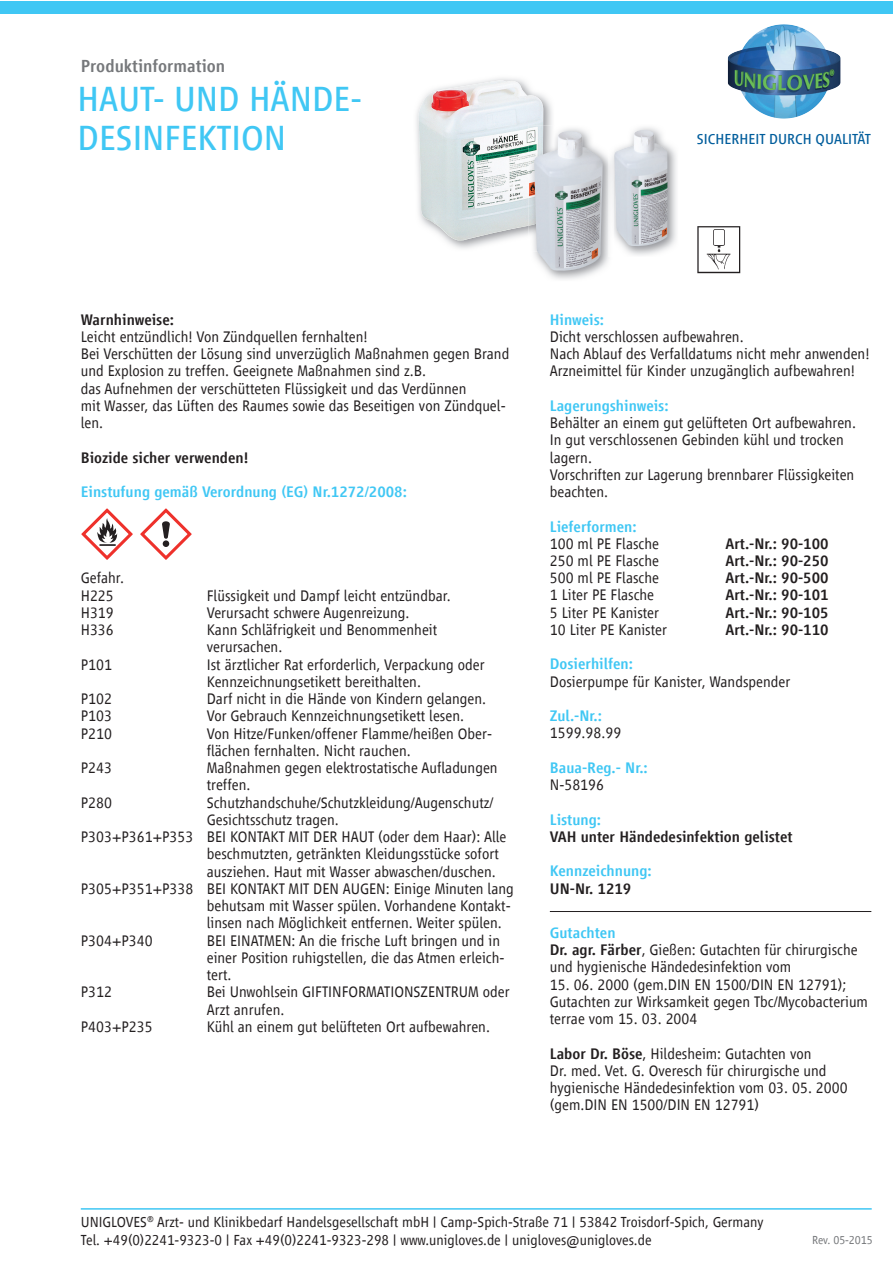
<style>
.page{position:relative;width:893px;height:1263px;background:#fff}
.page>*{position:absolute;margin:0;border:0;box-sizing:border-box;transform-origin:0 0}
.t1{font:36px/39px "Vialog LT Com";color:#40c7f4}
.t2{font:500 18px "Vialog LT Com";color:#76787b}
.t3{font:300 15.75px/17.2px "Vialog LT Com";color:#231f20}
.t4{font:500 15.75px "Vialog LT Com";color:#231f20}
.t5{font:500 15.75px "Vialog LT Com";color:#40c7f4}
.t6{font:300 15px/18px "Vialog LT Com";color:#231f20}
.t7{font:15px "Vialog LT Com";color:#005d9c}
.t8{font:300 12px "Vialog LT Com";letter-spacing:-.01em;color:#76787b}
.s1{font-weight:500;color:#40c7f4}
.s2{font-weight:500}
</style>
<div class="page">
<svg style="left:140px;top:508px;width:52px;height:52px"></svg>
<svg style="left:81px;top:508px;width:52px;height:52px"></svg>
<img style="left:754px;top:24px;width:29px;height:11px">
<div style="left:0;top:1px;width:893px;height:12px;background:#40c7f4"></div>
<hr style="left:81px;top:1208px;width:791px;height:1px;background:#40c7f4">
<hr style="left:550px;top:911px;width:321px;height:1px;background:#231f20">
<img style="left:416px;top:78px;width:136px;height:171px">
<img style="left:419px;top:80px;width:124px;height:161px">
<img style="left:546px;top:128px;width:63px;height:152px">
<img style="left:528px;top:125px;width:26px;height:124px">
<img style="left:528px;top:125px;width:15px;height:101px">
<img style="left:534px;top:131px;width:69px;height:140px">
<img style="left:697px;top:226px;width:44px;height:48px">
<img style="left:613px;top:127px;width:63px;height:128px">
<img style="left:608px;top:128px;width:5px;height:129px">
<img style="left:614px;top:130px;width:53px;height:116px">
<p class="t2" style="left:81px;top:56px;width:146px">Produktinformation</p>
<h1 class="t1" style="left:78px;top:79px;width:286px">HAUT- UND HÄNDE-<br>DESINFEKTION</h1>
<p class="t7" style="left:697px;top:131px;width:176px">SICHERHEIT DURCH QUALITÄT</p>
<p class="t4" style="left:81px;top:311px;width:95px">Warnhinweise:</p>
<p class="t3" style="left:81px;top:328px;width:430px">Leicht entzündlich! Von Zündquellen fernhalten!<br>Bei Verschütten der Lösung sind unverzüglich Maßnahmen gegen Brand und Explosion zu treffen. Geeignete Maßnahmen sind z.B.<br>das Aufnehmen der verschütteten Flüssigkeit und das Verdünnen<br>mit Wasser, das Lüften des Raumes sowie das Beseitigen von Zündquel&shy;len.</p>
<p class="t4" style="left:81px;top:449px;width:169px">Biozide sicher verwenden!</p>
<p class="t5" style="left:81px;top:483px;width:328px">Einstufung gemäß Verordnung (EG) Nr.1272/2008:</p>
<p class="t3" style="left:81px;top:570px;width:45px">Gefahr.<br>H225</p>
<p class="t3" style="left:207px;top:587px;width:246px">Flüssigkeit und Dampf leicht entzündbar.</p>
<p class="t3" style="left:81px;top:604px;width:35px">H319</p>
<p class="t3" style="left:207px;top:604px;width:204px">Verursacht schwere Augenreizung.</p>
<p class="t3" style="left:81px;top:621px;width:35px">H336</p>
<p class="t3" style="left:207px;top:621px;width:232px">Kann Schläfrigkeit und Benommenheit verursachen.</p>
<p class="t3" style="left:81px;top:656px;width:33px">P101</p>
<p class="t3" style="left:207px;top:656px;width:279px">Ist ärztlicher Rat erforderlich, Verpackung oder<br>Kennzeichnungsetikett bereithalten.</p>
<p class="t3" style="left:81px;top:690px;width:33px">P102</p>
<p class="t3" style="left:207px;top:690px;width:281px">Darf nicht in die Hände von Kindern gelangen.</p>
<p class="t3" style="left:81px;top:707px;width:33px">P103</p>
<p class="t3" style="left:207px;top:707px;width:259px">Vor Gebrauch Kennzeichnungsetikett lesen.</p>
<p class="t3" style="left:81px;top:725px;width:33px">P210</p>
<p class="t3" style="left:207px;top:725px;width:287px">Von Hitze/Funken/offener Flamme/heißen Ober&shy;flächen fernhalten. Nicht rauchen.</p>
<p class="t3" style="left:81px;top:759px;width:33px">P243</p>
<p class="t3" style="left:207px;top:759px;width:292px">Maßnahmen gegen elektrostatische Aufladungen treffen.</p>
<p class="t3" style="left:81px;top:794px;width:33px">P280</p>
<p class="t3" style="left:207px;top:794px;width:288px">Schutzhandschuhe/Schutzkleidung/Augenschutz/</p>
<p class="t3" style="left:207px;top:811px;width:134px">Gesichtsschutz tragen.</p>
<p class="t3" style="left:81px;top:828px;width:427px">P303+P361+P353 BEI KONTAKT MIT DER HAUT (oder dem Haar): Alle</p>
<p class="t3" style="left:207px;top:845px;width:293px">beschmutzten, getränkten Kleidungsstücke sofort</p>
<p class="t3" style="left:207px;top:863px;width:290px">ausziehen. Haut mit Wasser abwaschen/duschen.</p>
<p class="t3" style="left:81px;top:880px;width:435px">P305+P351+P338 BEI KONTAKT MIT DEN AUGEN: Einige Minuten lang</p>
<p class="t3" style="left:207px;top:897px;width:305px">behutsam mit Wasser spülen. Vorhandene Kontakt-</p>
<p class="t3" style="left:207px;top:914px;width:296px">linsen nach Möglichkeit entfernen. Weiter spülen.</p>
<p class="t3" style="left:81px;top:932px;width:73px">P304+P340</p>
<p class="t3" style="left:207px;top:932px;width:299px">BEI EINATMEN: An die frische Luft bringen und in einer Position ruhigstellen, die das Atmen erleich&shy;tert.</p>
<p class="t3" style="left:81px;top:983px;width:33px">P312</p>
<p class="t3" style="left:207px;top:983px;width:304px">Bei Unwohlsein GIFTINFORMATIONSZENTRUM oder<br>Arzt anrufen.</p>
<p class="t3" style="left:81px;top:1018px;width:73px">P403+P235</p>
<p class="t3" style="left:207px;top:1018px;width:285px">Kühl an einem gut belüfteten Ort aufbewahren.</p>
<p class="t5" style="left:550px;top:311px;width:56px">Hinweis:</p>
<p class="t3" style="left:550px;top:328px;width:321px">Dicht verschlossen aufbewahren.<br>Nach Ablauf des Verfalldatums nicht mehr anwenden!<br>Arzneimittel für Kinder unzugänglich aufbewahren!</p>
<p class="t5" style="left:550px;top:397px;width:120px">Lagerungshinweis:</p>
<p class="t3" style="left:550px;top:414px;width:308px">Behälter an einem gut gelüfteten Ort aufbewahren.<br>In gut verschlossenen Gebinden kühl und trocken lagern.<br>Vorschriften zur Lagerung brennbarer Flüssigkeiten beachten.</p>
<p class="t5" style="left:550px;top:517px;width:88px">Lieferformen:</p>
<p class="t3" style="left:550px;top:535px;width:111px">100 ml PE Flasche</p>
<p class="t4" style="left:725px;top:535px;width:105px">Art.-Nr.: 90-100</p>
<p class="t3" style="left:550px;top:552px;width:111px">250 ml PE Flasche</p>
<p class="t4" style="left:725px;top:552px;width:105px">Art.-Nr.: 90-250</p>
<p class="t3" style="left:550px;top:569px;width:111px">500 ml PE Flasche</p>
<p class="t4" style="left:725px;top:569px;width:105px">Art.-Nr.: 90-500</p>
<p class="t3" style="left:550px;top:587px;width:106px">1 Liter PE Flasche</p>
<p class="t4" style="left:725px;top:586px;width:105px">Art.-Nr.: 90-101</p>
<p class="t3" style="left:550px;top:604px;width:111px">5 Liter PE Kanister</p>
<p class="t4" style="left:725px;top:604px;width:105px">Art.-Nr.: 90-105</p>
<p class="t3" style="left:550px;top:621px;width:119px">10 Liter PE Kanister</p>
<p class="t4" style="left:725px;top:621px;width:105px">Art.-Nr.: 90-110</p>
<p class="t5" style="left:550px;top:655px;width:85px">Dosierhilfen:</p>
<p class="t3" style="left:550px;top:673px;width:242px">Dosierpumpe für Kanister, Wandspender</p>
<p class="t5" style="left:550px;top:707px;width:54px">Zul.-Nr.:</p>
<p class="t3" style="left:550px;top:725px;width:73px">1599.98.99</p>
<p class="t5" style="left:550px;top:759px;width:99px">Baua-Reg.- Nr.:</p>
<p class="t3" style="left:550px;top:776px;width:56px">N-58196</p>
<p class="t5" style="left:550px;top:811px;width:53px">Listung:</p>
<p class="t4" style="left:550px;top:828px;width:244px">VAH unter Händedesinfektion gelistet</p>
<p class="t5" style="left:550px;top:862px;width:103px">Kennzeichnung:</p>
<p class="t4" style="left:550px;top:880px;width:83px">UN-Nr. 1219</p>
<p class="t3" style="left:550px;top:924px;width:309px"><span class="s1">Gutachten<br></span><span class="s2">Dr. agr. Färber</span>, Gießen: Gutachten für chirurgische und hygienische Händedesinfektion vom</p>
<p class="t3" style="left:550px;top:976px;width:320px">15. 06. 2000 (gem.DIN EN 1500/DIN EN 12791);<br>Gutachten zur Wirksamkeit gegen Tbc/Mycobacterium terrae vom 15. 03. 2004</p>
<p class="t3" style="left:550px;top:1045px;width:299px"><span class="s2">Labor Dr. Böse</span>, Hildesheim: Gutachten von<br>Dr. med. Vet. G. Overesch für chirurgische und hygienische Händedesinfektion vom 03. 05. 2000 (gem.DIN EN 1500/DIN EN 12791)</p>
<p class="t6" style="left:81px;top:1213px;width:684px">UNIGLOVES<sup>®</sup> Arzt- und Klinikbedarf Handelsgesellschaft mbH | Camp-Spich-Straße 71 | 53842 Troisdorf-Spich, Germany<br>Tel. +49(0)2241-9323-0 | Fax +49(0)2241-9323-298 | www.unigloves.de | unigloves@unigloves.de</p>
<p class="t8" style="left:812px;top:1234px;width:62px">Rev. 05-2015</p>
</div>
